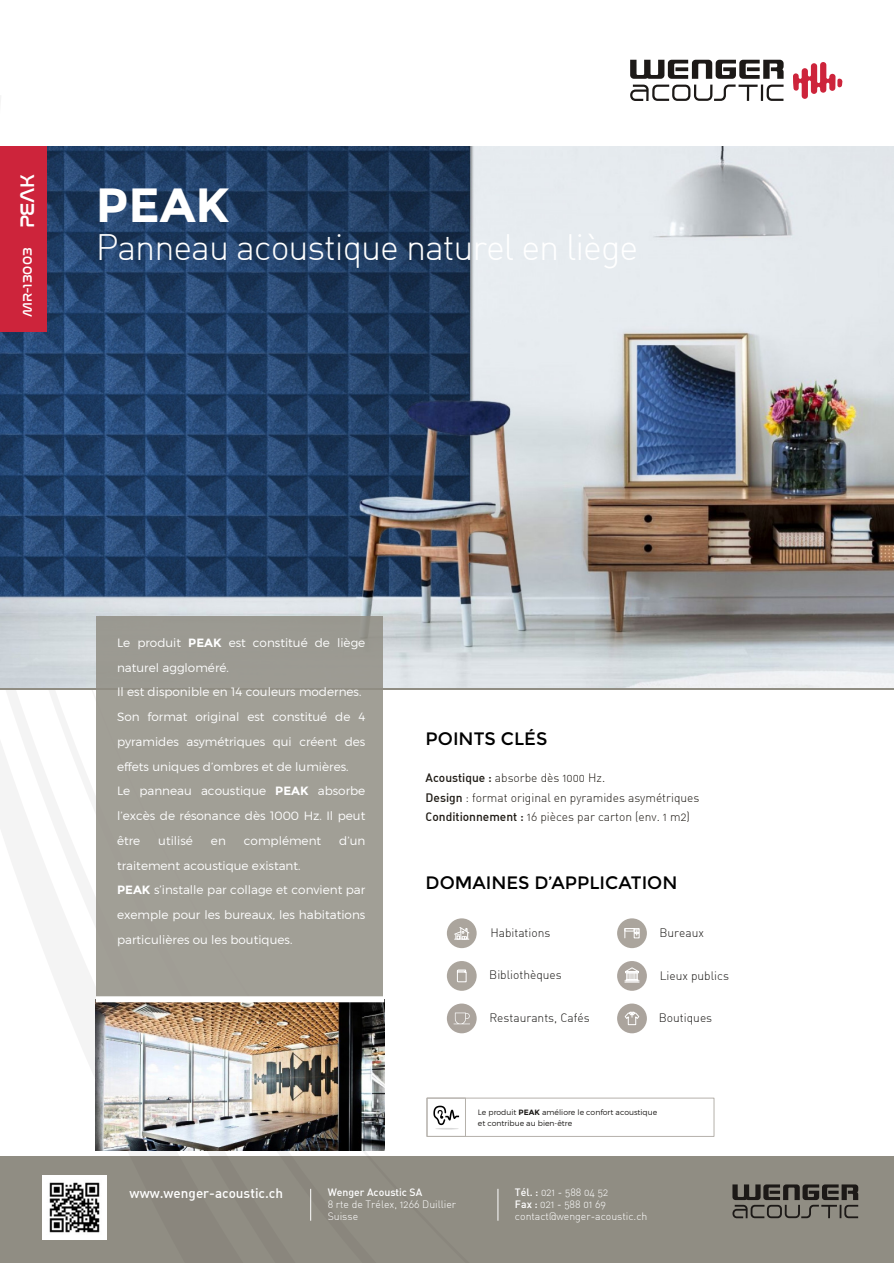
<style>
.page{position:relative;width:894px;height:1263px;background:#fff}
.page>*{position:absolute;margin:0;border:0;box-sizing:border-box;transform-origin:0 0}
.t1{font:700 48px "Montserrat";color:#fff}
.t2{font:36px "DIN Light Alternate";letter-spacing:-.03em;color:#fff}
.t3{font:18px "Montserrat";color:#000}
.t4{font:13.5px "DIN Medium Alternate";color:#fff}
.t5{font:12.9px "Nasalization Rg";color:#fff}
.t6{font:300 12px/24.8px "Montserrat";color:#fff}
.t7{font:12px/19.5px "DIN Light Alternate";color:#1e1a14}
.t8{font:12px "DIN Light Alternate";color:#1c1a18}
.t9{font:10.5px/12px "DIN Light Alternate";color:#fff}
.t10{font:10.5px "DIN Medium Alternate";color:#fff}
.t11{font:300 7.65px/10.1px "Montserrat";color:#1c1a18}
.s1{font-size:20.25px}
.s2{font-weight:700}
.s3{font-family:"DIN Medium Alternate"}
</style>
<div class="page">
<svg style="left:0;top:96px;width:516px;height:1061px"></svg>
<div style="left:0;top:1157px;width:893px;height:106px;background:#908d83"></div>
<hr style="left:497px;top:1189px;width:1px;height:32px;background:#fff">
<hr style="left:310px;top:1189px;width:1px;height:32px;background:#fff">
<svg style="left:793px;top:62px;width:49px;height:37px"></svg>
<svg style="left:630px;top:60px;width:153px;height:19px"></svg>
<svg style="left:630px;top:85px;width:153px;height:16px"></svg>
<svg style="left:732px;top:1184px;width:125px;height:34px"></svg>
<img style="left:43px;top:1176px;width:63px;height:63px">
<img style="left:0;top:146px;width:893px;height:543px">
<img style="left:96px;top:1002px;width:288px;height:148px">
<hr style="left:0;top:689px;width:893px;height:1px;background:#908d83">
<div style="left:0;top:146px;width:47px;height:186px;background:#cd243b"></div>
<div style="left:96px;top:616px;width:286px;height:383px;background:#a19f96"></div>
<div style="left:96px;top:996px;width:288px;height:6px;background:#fff"></div>
<div style="left:426px;top:1098px;width:288px;height:39px;border:1px solid #b5b1ab"></div>
<div style="left:426px;top:1098px;width:39px;height:39px;border:1px solid #b5b1ab"></div>
<svg style="left:433px;top:1106px;width:26px;height:23px"></svg>
<div style="left:617px;top:918px;width:29px;height:30px;background:#aba59d;border-radius:50%"></div>
<svg style="left:624px;top:928px;width:15px;height:10px"></svg>
<div style="left:446px;top:918px;width:30px;height:30px;background:#aba59d;border-radius:50%"></div>
<svg style="left:454px;top:927px;width:15px;height:13px"></svg>
<div style="left:446px;top:961px;width:30px;height:30px;background:#aba59d;border-radius:50%"></div>
<svg style="left:457px;top:970px;width:9px;height:12px"></svg>
<div style="left:617px;top:961px;width:29px;height:30px;background:#aba49d;border-radius:50%"></div>
<svg style="left:624px;top:967px;width:15px;height:16px"></svg>
<div style="left:446px;top:1003px;width:30px;height:30px;background:#aba49d;border-radius:50%"></div>
<svg style="left:453px;top:1013px;width:17px;height:11px"></svg>
<div style="left:617px;top:1003px;width:29px;height:30px;background:#aba49d;border-radius:50%"></div>
<svg style="left:624px;top:1011px;width:15px;height:14px"></svg>
<p class="t5" style="left:22px;top:317px;width:144px;rotate:-90deg">MR-13003 <span class="s1">PEAK</span></p>
<h1 class="t1" style="left:96px;top:176px;width:135px">PEAK</h1>
<h2 class="t2" style="left:96px;top:226px;width:543px">Panneau acoustique naturel en liège</h2>
<p class="t6" style="left:117px;top:630px;width:250px">Le produit <span class="s2">PEAK</span> est constitué de liège naturel aggloméré.<br>Il est disponible en 14 couleurs modernes.<br>Son format original est constitué de 4 pyramides asymétriques qui créent des effets uniques d’ombres et de lumières.<br>Le panneau acoustique <span class="s2">PEAK</span> absorbe l’excès de résonance dès 1000 Hz. Il peut être</p>
<p class="t6" style="left:158px;top:828px;width:36px">utilisé</p>
<p class="t6" style="left:211px;top:828px;width:16px">en</p>
<p class="t6" style="left:244px;top:828px;width:79px">complément</p>
<p class="t6" style="left:339px;top:828px;width:28px">d’un</p>
<p class="t6" style="left:117px;top:853px;width:250px">traitement acoustique existant.<br><span class="s2">PEAK</span> s’installe par collage et convient par exemple pour les bureaux, les habitations particulières ou les boutiques.</p>
<h3 class="t3" style="left:425px;top:727px;width:123px">POINTS CLÉS</h3>
<p class="t7" style="left:425px;top:768px;width:275px"><span class="s3">Acoustique :</span> absorbe dès 1000 Hz.<br><span class="s3">Design</span> : format original en pyramides asymétriques<br><span class="s3">Conditionnement :</span> 16 pièces par carton (env. 1 m2)</p>
<h3 class="t3" style="left:425px;top:872px;width:253px">DOMAINES D’APPLICATION</h3>
<p class="t8" style="left:490px;top:925px;width:62px">Habitations</p>
<p class="t8" style="left:659px;top:925px;width:46px">Bureaux</p>
<p class="t8" style="left:489px;top:967px;width:74px">Bibliothèques</p>
<p class="t8" style="left:659px;top:968px;width:71px">Lieux publics</p>
<p class="t8" style="left:489px;top:1011px;width:102px">Restaurants, Cafés</p>
<p class="t8" style="left:658px;top:1011px;width:55px">Boutiques</p>
<p class="t11" style="left:477px;top:1108px;width:181px">Le produit <span class="s2">PEAK</span> améliore le confort acoustique et contribue au bien-être</p>
<p class="t4" style="left:130px;top:1185px;width:155px">www.wenger-acoustic.ch</p>
<p class="t10" style="left:327px;top:1186px;width:96px">Wenger Acoustic SA</p>
<p class="t9" style="left:327px;top:1198px;width:130px">8 rte de Trélex, 1266 Duillier<br>Suisse</p>
<p class="t9" style="left:514px;top:1186px;width:134px"><span class="s3">Tél. :</span> 021 - 588 04 52<br><span class="s3">Fax :</span> 021 - 588 01 69 contact@wenger-acoustic.ch</p>
</div>
